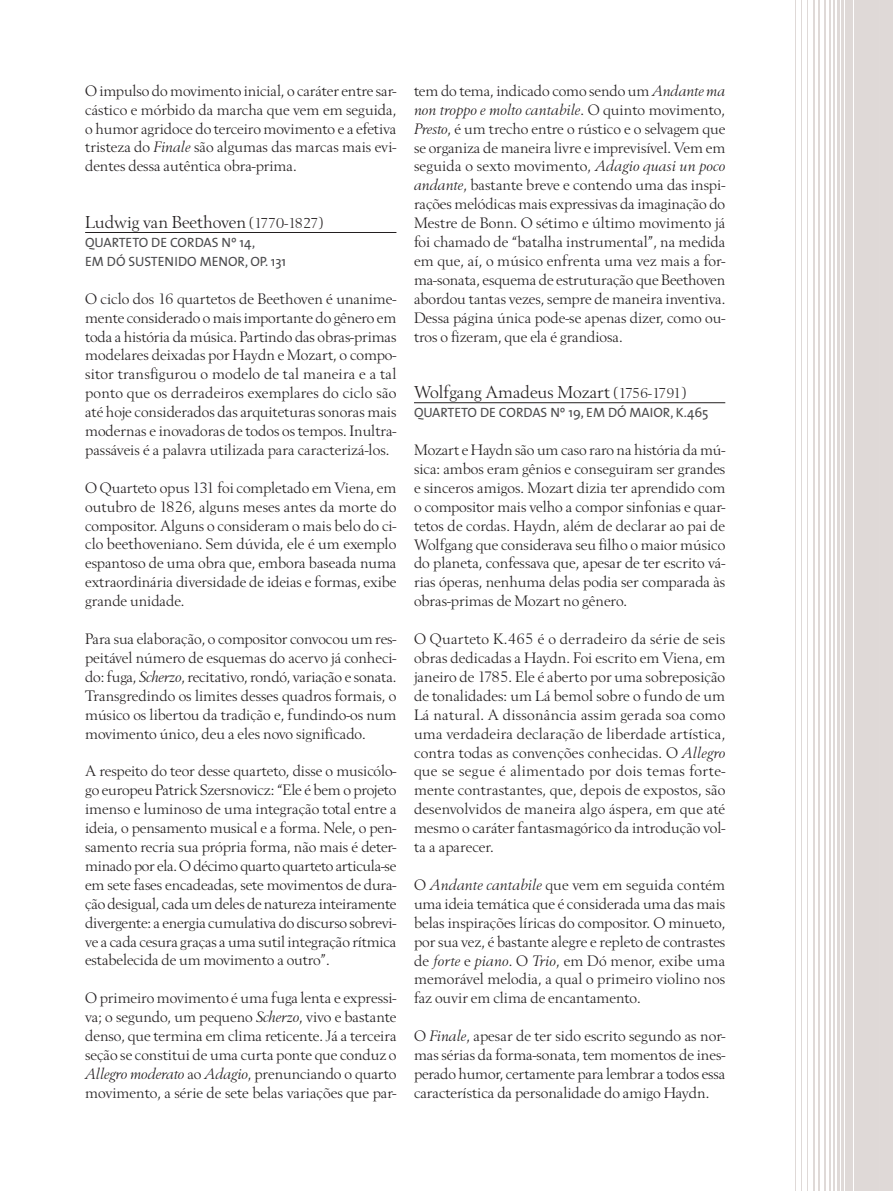
<style>
.page{position:relative;width:893px;height:1191px;background:#fff}
.page>*{position:absolute;margin:0;border:0;box-sizing:border-box;transform-origin:0 0}
.t1{font:18px "Berling TOT";color:#231f20}
.t2{font:15.75px/18.9px "Berling TOT";letter-spacing:-.005em;color:#231f20;text-align:justify}
.t3{font:13.5px/18.9px "T Mix";color:#4c4c4e}
.s1{font-style:italic}
.s2{font-size:15px}
</style>
<div class="page">
<hr style="left:414px;top:402px;width:311px;height:1px;background:#231f20">
<hr style="left:85px;top:232px;width:311px;height:1px;background:#231f20">
<hr style="left:795px;top:0;width:1px;height:1190px;background:#dfd9d7">
<hr style="left:801px;top:0;width:1px;height:1190px;background:#dfd9d7">
<hr style="left:807px;top:0;width:1px;height:1190px;background:#dfd9d7">
<hr style="left:813px;top:0;width:1px;height:1190px;background:#dfd9d7">
<hr style="left:819px;top:0;width:1px;height:1190px;background:#dfd9d7">
<hr style="left:824px;top:0;width:1px;height:1190px;background:#dfd9d7">
<hr style="left:829px;top:0;width:1px;height:1190px;background:#dfd9d7">
<hr style="left:833px;top:0;width:2px;height:1190px;background:#dfd9d7">
<hr style="left:837px;top:0;width:2px;height:1190px;background:#dfd9d7">
<hr style="left:841px;top:0;width:3px;height:1190px;background:#dfd9d7">
<hr style="left:845px;top:0;width:3px;height:1190px;background:#dfd9d7">
<hr style="left:850px;top:0;width:3px;height:1190px;background:#dfd9d7">
<hr style="left:854px;top:0;width:4px;height:1190px;background:#dfd9d7">
<div style="left:858px;top:0;width:5px;height:1190px;background:#dfd9d7"></div>
<div style="left:863px;top:0;width:5px;height:1190px;background:#dfd9d7"></div>
<div style="left:868px;top:0;width:5px;height:1190px;background:#dfd9d7"></div>
<div style="left:874px;top:0;width:5px;height:1190px;background:#dfd9d7"></div>
<div style="left:879px;top:0;width:14px;height:1190px;background:#dfd9d7"></div>
<p class="t2" style="left:85px;top:82px;width:313px">O impulso do movimento inicial, o caráter entre sar&shy;cástico e mórbido da marcha que vem em seguida, o humor agridoce do terceiro movimento e a efetiva tristeza do <span class="s1">Finale</span> são algumas das marcas mais evi&shy;dentes dessa autêntica obra-prima.</p>
<p class="t1" style="left:85px;top:214px;width:240px">Ludwig van Beethoven <span class="s2">(1770-1827)</span></p>
<p class="t3" style="left:85px;top:233px;width:202px">QUARTETO DE CORDAS Nº 14,<br>EM DÓ SUSTENIDO MENOR, OP. 131</p>
<p class="t2" style="left:85px;top:290px;width:313px">O ciclo dos 16 quartetos de Beethoven é unanime&shy;mente considerado o mais importante do gênero em toda a história da música. Partindo das obras-primas modelares deixadas por Haydn e Mozart, o compo&shy;sitor transfigurou o modelo de tal maneira e a tal ponto que os derradeiros exemplares do ciclo são até hoje considerados das arquiteturas sonoras mais modernas e inovadoras de todos os tempos. Inultra&shy;passáveis é a palavra utilizada para caracterizá-los.</p>
<p class="t2" style="left:85px;top:479px;width:313px">O Quarteto opus 131 foi completado em Viena, em outubro de 1826, alguns meses antes da morte do compositor. Alguns o consideram o mais belo do ci&shy;clo beethoveniano. Sem dúvida, ele é um exemplo espantoso de uma obra que, embora baseada numa extraordinária diversidade de ideias e formas, exibe grande unidade.</p>
<p class="t2" style="left:85px;top:630px;width:313px">Para sua elaboração, o compositor convocou um res&shy;peitável número de esquemas do acervo já conheci&shy;do: fuga, <span class="s1">Scherzo</span>, recitativo, rondó, variação e sonata.<br>Transgredindo os limites desses quadros formais, o músico os libertou da tradição e, fundindo-os num movimento único, deu a eles novo significado.</p>
<p class="t2" style="left:85px;top:762px;width:313px">A respeito do teor desse quarteto, disse o musicólo&shy;go europeu Patrick Szersnovicz: “Ele é bem o projeto imenso e luminoso de uma integração total entre a ideia, o pensamento musical e a forma. Nele, o pen&shy;samento recria sua própria forma, não mais é deter&shy;minado por ela. O décimo quarto quarteto articula-se em sete fases encadeadas, sete movimentos de dura&shy;ção desigual, cada um deles de natureza inteiramente divergente: a energia cumulativa do discurso sobrevi&shy;ve a cada cesura graças a uma sutil integração rítmica estabelecida de um movimento a outro”.</p>
<p class="t2" style="left:85px;top:989px;width:313px">O primeiro movimento é uma fuga lenta e expressi&shy;va; o segundo, um pequeno <span class="s1">Scherzo</span>, vivo e bastante denso, que termina em clima reticente. Já a terceira seção se constitui de uma curta ponte que conduz o <span class="s1">Allegro moderato</span> ao <span class="s1">Adagio</span>, prenunciando o quarto movimento, a série de sete belas variações que par-</p>
<p class="t2" style="left:414px;top:82px;width:313px">tem do tema, indicado como sendo um <span class="s1">Andante ma non troppo e molto cantabile</span>. O quinto movimento, <span class="s1">Presto</span>, é um trecho entre o rústico e o selvagem que se organiza de maneira livre e imprevisível. Vem em seguida o sexto movimento, <span class="s1">Adagio quasi un poco andante</span>, bastante breve e contendo uma das inspi&shy;rações melódicas mais expressivas da imaginação do Mestre de Bonn. O sétimo e último movimento já foi chamado de “batalha instrumental”, na medida em que, aí, o músico enfrenta uma vez mais a for&shy;ma-sonata, esquema de estruturação que Beethoven abordou tantas vezes, sempre de maneira inventiva.<br>Dessa página única pode-se apenas dizer, como ou&shy;tros o fizeram, que ela é grandiosa.</p>
<p class="t1" style="left:414px;top:384px;width:274px">Wolfgang Amadeus Mozart <span class="s2">(1756-1791)</span></p>
<p class="t3" style="left:414px;top:404px;width:296px">QUARTETO DE CORDAS Nº 19, EM DÓ MAIOR, K.465</p>
<p class="t2" style="left:414px;top:441px;width:313px">Mozart e Haydn são um caso raro na história da mú&shy;sica: ambos eram gênios e conseguiram ser grandes e sinceros amigos. Mozart dizia ter aprendido com o compositor mais velho a compor sinfonias e quar&shy;tetos de cordas. Haydn, além de declarar ao pai de Wolfgang que considerava seu filho o maior músico do planeta, confessava que, apesar de ter escrito vá&shy;rias óperas, nenhuma delas podia ser comparada às obras-primas de Mozart no gênero.</p>
<p class="t2" style="left:414px;top:630px;width:313px">O Quarteto K.465 é o derradeiro da série de seis obras dedicadas a Haydn. Foi escrito em Viena, em janeiro de 1785. Ele é aberto por uma sobreposição de tonalidades: um Lá bemol sobre o fundo de um Lá natural. A dissonância assim gerada soa como uma verdadeira declaração de liberdade artística, contra todas as convenções conhecidas. O <span class="s1">Allegro </span>que se segue é alimentado por dois temas forte&shy;mente contrastantes, que, depois de expostos, são desenvolvidos de maneira algo áspera, em que até mesmo o caráter fantasmagórico da introdução vol&shy;ta a aparecer.</p>
<p class="t2" style="left:414px;top:876px;width:313px">O <span class="s1">Andante cantabile</span> que vem em seguida contém uma ideia temática que é considerada uma das mais belas inspirações líricas do compositor. O minueto, por sua vez, é bastante alegre e repleto de contrastes de <span class="s1">forte</span> e <span class="s1">piano</span>. O <span class="s1">Trio</span>, em Dó menor, exibe uma memorável melodia, a qual o primeiro violino nos faz ouvir em clima de encantamento.</p>
<p class="t2" style="left:414px;top:1027px;width:313px">O <span class="s1">Finale</span>, apesar de ter sido escrito segundo as nor&shy;mas sérias da forma-sonata, tem momentos de ines&shy;perado humor, certamente para lembrar a todos essa característica da personalidade do amigo Haydn.</p>
</div>
